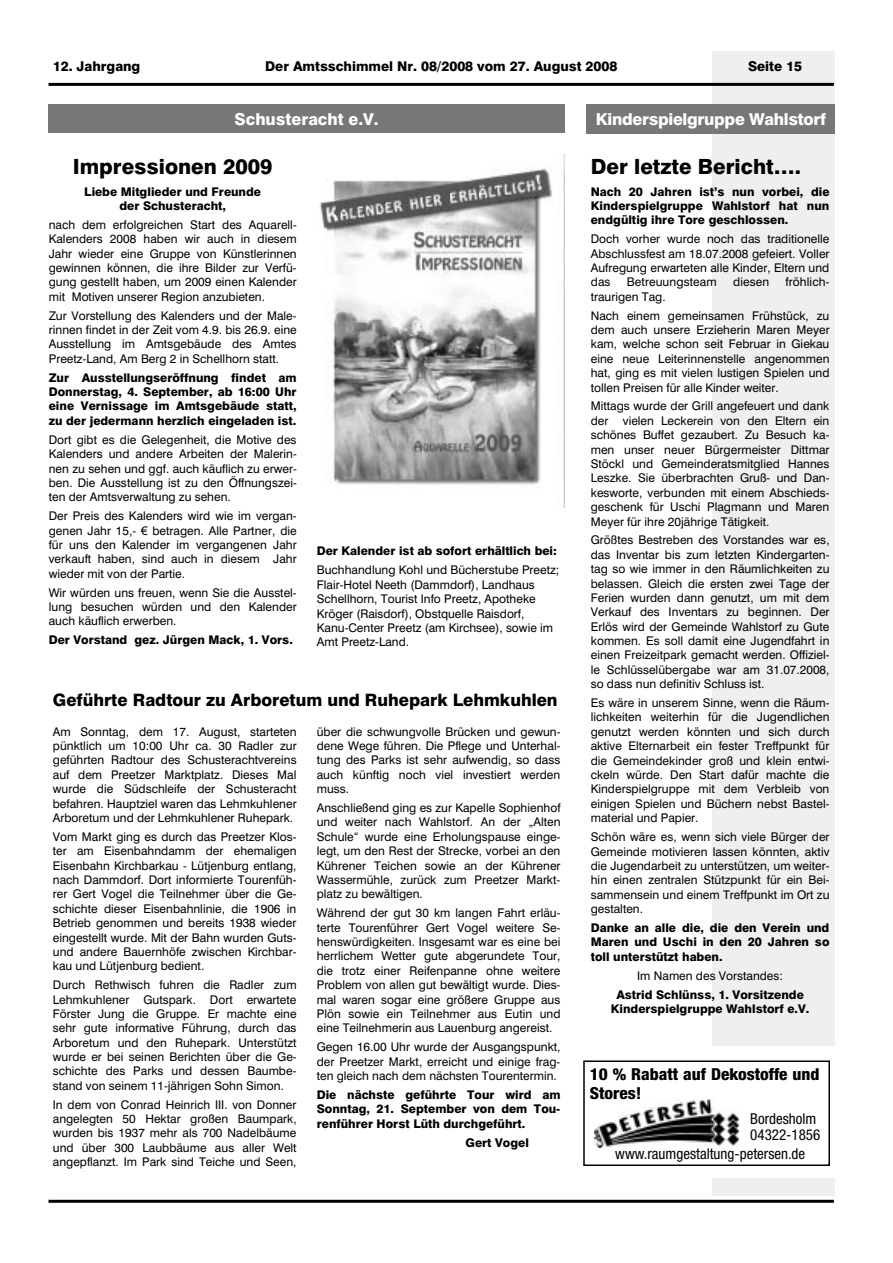
<style>
.page{position:relative;width:893px;height:1263px;background:#fff}
.page>*{position:absolute;margin:0;border:0;box-sizing:border-box;transform-origin:0 0}
.t1{font:21px/25.2px "Swis 721 Hv BT";color:#000}
.t2{font:17.1px "Swis 721 Hv BT";color:#000}
.t3{font:16.5px "Swis 721 Hv BT";letter-spacing:-.015em;color:#fff}
.t4{font:800 condensed 16.5px/19.8px "Helvetica Neue";color:#000;scale:1.05 1}
.t5{font:condensed 15px/16.2px "Helvetica Neue";color:#000}
.t6{font:13.5px "Swis 721 Hv BT";color:#000}
.t7{font:12px/14.4px "Swis 721 BT";color:#000;text-align:justify}
.t8{font:12px/14.4px "Swis 721 Hv BT";color:#000;text-align:justify}
.s1{font-family:"Arial"}
</style>
<div class="page">
<div style="left:712px;top:51px;width:123px;height:1144px;background:#efefef"></div>
<hr style="left:49px;top:1200px;width:784px;height:3px;background:#000">
<hr style="left:49px;top:83px;width:784px;height:3px;background:#000">
<div style="left:49px;top:104px;width:516px;height:29px;background:#777"></div>
<div style="left:586px;top:104px;width:249px;height:29px;background:#777"></div>
<img style="left:319px;top:154px;width:246px;height:354px">
<div style="left:576px;top:1046px;width:262px;height:132px;background:#fff"></div>
<div style="left:583px;top:1060px;width:247px;height:106px;border:2px solid #000"></div>
<img style="left:595px;top:1099px;width:143px;height:48px">
<p class="t6" style="left:53px;top:62px;width:89px">12. Jahrgang</p>
<p class="t6" style="left:265px;top:62px;width:354px">Der Amtsschimmel Nr. 08/2008 vom 27. August 2008</p>
<p class="t6" style="left:748px;top:62px;width:56px">Seite 15</p>
<h3 class="t3" style="left:234px;top:113px;width:146px">Schusteracht e.V.</h3>
<h1 class="t1" style="left:73px;top:157px;width:201px">Impressionen 2009</h1>
<p class="t8" style="left:84px;top:185px;width:178px;text-align:center">Liebe Mitglieder und Freunde der Schusteracht,</p>
<p class="t7" style="left:49px;top:219px;width:249px">nach dem erfolgreichen Start des Aquarell-Kalenders 2008 haben wir auch in diesem Jahr wieder eine Gruppe von Künstlerinnen gewinnen können, die ihre Bilder zur Verfü&shy;gung gestellt haben, um 2009 einen Kalender mit Motiven unserer Region anzubieten.</p>
<p class="t7" style="left:49px;top:309px;width:249px">Zur Vorstellung des Kalenders und der Male&shy;rinnen findet in der Zeit vom 4.9. bis 26.9. eine Ausstellung im Amtsgebäude des Amtes Preetz-Land, Am Berg 2 in Schellhorn statt.</p>
<p class="t8" style="left:49px;top:371px;width:249px">Zur Ausstellungseröffnung findet am Donnerstag, 4. September, ab 16:00 Uhr eine Vernissage im Amtsgebäude statt, zu der jedermann herzlich eingeladen ist.</p>
<p class="t7" style="left:49px;top:434px;width:249px">Dort gibt es die Gelegenheit, die Motive des Kalenders und andere Arbeiten der Malerin&shy;nen zu sehen und ggf. auch käuflich zu erwer&shy;ben. Die Ausstellung ist zu den Öffnungszei&shy;ten der Amtsverwaltung zu sehen.</p>
<p class="t7" style="left:49px;top:510px;width:249px">Der Preis des Kalenders wird wie im vergan&shy;genen Jahr 15,- <span class="s1">€</span> betragen. Alle Partner, die für uns den Kalender im vergangenen Jahr verkauft haben, sind auch in diesem Jahr wieder mit von der Partie.</p>
<p class="t7" style="left:49px;top:586px;width:249px">Wir würden uns freuen, wenn Sie die Ausstel&shy;lung besuchen würden und den Kalender auch käuflich erwerben.</p>
<p class="t8" style="left:49px;top:634px;width:245px">Der Vorstand gez. Jürgen Mack, 1. Vors.</p>
<h3 class="t3" style="left:595px;top:113px;width:232px">Kinderspielgruppe Wahlstorf</h3>
<h1 class="t1" style="left:590px;top:157px;width:211px">Der letzte Bericht….</h1>
<p class="t8" style="left:590px;top:185px;width:240px">Nach 20 Jahren ist’s nun vorbei, die Kinderspielgruppe Wahlstorf hat nun endgültig ihre Tore geschlossen.</p>
<p class="t7" style="left:590px;top:233px;width:240px">Doch vorher wurde noch das traditionelle Abschlussfest am 18.07.2008 gefeiert. Voller Aufregung erwarteten alle Kinder, Eltern und das</p>
<p class="t7" style="left:627px;top:276px;width:91px">Betreuungsteam</p>
<p class="t7" style="left:733px;top:276px;width:38px">diesen</p>
<p class="t7" style="left:785px;top:276px;width:45px">fröhlich-</p>
<p class="t7" style="left:590px;top:288px;width:240px;line-height:18.9px">traurigen Tag.<br>Nach einem gemeinsamen Frühstück, zu</p>
<p class="t7" style="left:590px;top:324px;width:240px">dem auch unsere Erzieherin Maren Meyer kam, welche schon seit Februar in Giekau eine neue Leiterinnenstelle angenommen hat, ging es mit vielen lustigen Spielen und tollen Preisen für alle Kinder weiter.</p>
<p class="t7" style="left:590px;top:400px;width:240px">Mittags wurde der Grill angefeuert und dank der vielen Leckerein von den Eltern ein schönes Buffet gezaubert. Zu Besuch ka&shy;men unser neuer Bürgermeister Dittmar Stöckl und Gemeinderatsmitglied Hannes Leszke. Sie überbrachten Gruß- und Dan&shy;kesworte, verbunden mit einem Abschieds&shy;geschenk für Uschi Plagmann und Maren Meyer für ihre 20jährige Tätigkeit.</p>
<p class="t7" style="left:590px;top:534px;width:240px">Größtes Bestreben des Vorstandes war es, das Inventar bis zum letzten Kindergarten&shy;tag so wie immer in den Räumlichkeiten zu belassen. Gleich die ersten zwei Tage der Ferien wurden dann genutzt, um mit dem Verkauf des Inventars zu beginnen. Der Erlös wird der Gemeinde Wahlstorf zu Gute kommen. Es soll damit eine Jugendfahrt in einen Freizeitpark gemacht werden. Offiziel&shy;le Schlüsselübergabe war am 31.07.2008, so dass nun definitiv Schluss ist.</p>
<p class="t7" style="left:590px;top:697px;width:240px">Es wäre in unserem Sinne, wenn die Räum&shy;lichkeiten weiterhin für die Jugendlichen genutzt werden könnten und sich durch aktive Elternarbeit ein fester Treffpunkt für die Gemeindekinder groß und klein entwi&shy;ckeln würde. Den Start dafür machte die Kinderspielgruppe mit dem Verbleib von einigen Spielen und Büchern nebst Bastel&shy;material und Papier.</p>
<p class="t7" style="left:590px;top:831px;width:240px">Schön wäre es, wenn sich viele Bürger der Gemeinde motivieren lassen könnten, aktiv die Jugendarbeit zu unterstützen, um weiter&shy;hin einen zentralen Stützpunkt für ein Bei&shy;sammensein und einem Treffpunkt im Ort zu gestalten.</p>
<p class="t8" style="left:590px;top:922px;width:240px">Danke an alle die, die den Verein und Maren und Uschi in den 20 Jahren so toll unterstützt haben.</p>
<p class="t7" style="left:637px;top:969px;width:147px">Im Namen des Vorstandes:</p>
<p class="t8" style="left:610px;top:988px;width:200px;text-align:center">Astrid Schlünss, 1. Vorsitzende<br>Kinderspielgruppe Wahlstorf e.V.</p>
<p class="t8" style="left:317px;top:545px;width:241px">Der Kalender ist ab sofort erhältlich bei:</p>
<p class="t7" style="left:317px;top:564px;width:244px;text-align:left">Buchhandlung Kohl und Bücherstube Preetz; Flair-Hotel Neeth (Dammdorf), Landhaus Schellhorn, Tourist Info Preetz, Apotheke Kröger (Raisdorf), Obstquelle Raisdorf, Kanu-Center Preetz (am Kirchsee), sowie im Amt Preetz-Land.</p>
<h2 class="t2" style="left:53px;top:694px;width:506px">Geführte Radtour zu Arboretum und Ruhepark Lehmkuhlen</h2>
<p class="t7" style="left:53px;top:725px;width:245px">Am Sonntag, dem 17. August, starteten pünktlich um 10:00 Uhr ca. 30 Radler zur geführten Radtour des Schusterachtvereins auf dem Preetzer Marktplatz. Dieses Mal wurde die Südschleife der Schusteracht befahren. Hauptziel waren das Lehmkuhlener Arboretum und der Lehmkuhlener Ruhepark.</p>
<p class="t7" style="left:53px;top:831px;width:245px">Vom Markt ging es durch das Preetzer Klos&shy;ter am Eisenbahndamm der ehemaligen Eisenbahn Kirchbarkau - Lütjenburg entlang, nach Dammdorf. Dort informierte Tourenfüh&shy;rer Gert Vogel die Teilnehmer über die Ge&shy;schichte dieser Eisenbahnlinie, die 1906 in Betrieb genommen und bereits 1938 wieder eingestellt wurde. Mit der Bahn wurden Guts&shy;und andere Bauernhöfe zwischen Kirchbar&shy;kau und Lütjenburg bedient.</p>
<p class="t7" style="left:53px;top:979px;width:245px">Durch Rethwisch fuhren die Radler zum Lehmkuhlener Gutspark. Dort erwartete Förster Jung die Gruppe. Er machte eine sehr gute informative Führung, durch das Arboretum und den Ruhepark. Unterstützt wurde er bei seinen Berichten über die Ge&shy;schichte des Parks und dessen Baumbe&shy;stand von seinem 11-jährigen Sohn Simon.</p>
<p class="t7" style="left:53px;top:1099px;width:245px">In dem von Conrad Heinrich III. von Donner angelegten 50 Hektar großen Baumpark, wurden bis 1937 mehr als 700 Nadelbäume und über 300 Laubbäume aus aller Welt angepflanzt. Im Park sind Teiche und Seen,</p>
<p class="t7" style="left:317px;top:725px;width:245px">über die schwungvolle Brücken und gewun&shy;dene Wege führen. Die Pflege und Unterhal&shy;tung des Parks ist sehr aufwendig, so dass auch künftig noch viel investiert werden muss.</p>
<p class="t7" style="left:317px;top:802px;width:245px">Anschließend ging es zur Kapelle Sophienhof und weiter nach Wahlstorf. An der „Alten Schule“ wurde eine Erholungspause einge&shy;legt, um den Rest der Strecke, vorbei an den Kührener Teichen sowie an der Kührener Wassermühle, zurück zum Preetzer Markt&shy;platz zu bewältigen.</p>
<p class="t7" style="left:317px;top:907px;width:245px">Während der gut 30 km langen Fahrt erläu&shy;terte Tourenführer Gert Vogel weitere Se&shy;henswürdigkeiten. Insgesamt war es eine bei herrlichem Wetter gute abgerundete Tour, die trotz einer Reifenpanne ohne weitere Problem von allen gut bewältigt wurde. Dies&shy;mal waren sogar eine größere Gruppe aus Plön sowie ein Teilnehmer aus Eutin und eine Teilnehmerin aus Lauenburg angereist.</p>
<p class="t7" style="left:317px;top:1041px;width:245px">Gegen 16.00 Uhr wurde der Ausgangspunkt, der Preetzer Markt, erreicht und einige frag&shy;ten gleich nach dem nächsten Tourentermin.</p>
<p class="t8" style="left:317px;top:1089px;width:245px">Die nächste geführte Tour wird am Sonntag, 21. September von dem Tou&shy;renführer Horst Lüth durchgeführt.</p>
<p class="t8" style="left:465px;top:1136px;width:65px">Gert Vogel</p>
<h1 class="t1" style="left:592px;top:1059px;width:159px">Gebr. Petersen<br>25 mm x 1</h1>
<h3 class="t4" style="left:589px;top:1065px;width:220px">10 % Rabatt auf Dekostoffe und<br>Stores!</h3>
<p class="t5" style="left:750px;top:1111px;width:72px">Bordesholm<br>04322-1856</p>
<p class="t5" style="left:615px;top:1147px;width:191px">www.raumgestaltung-petersen.de</p>
</div>
